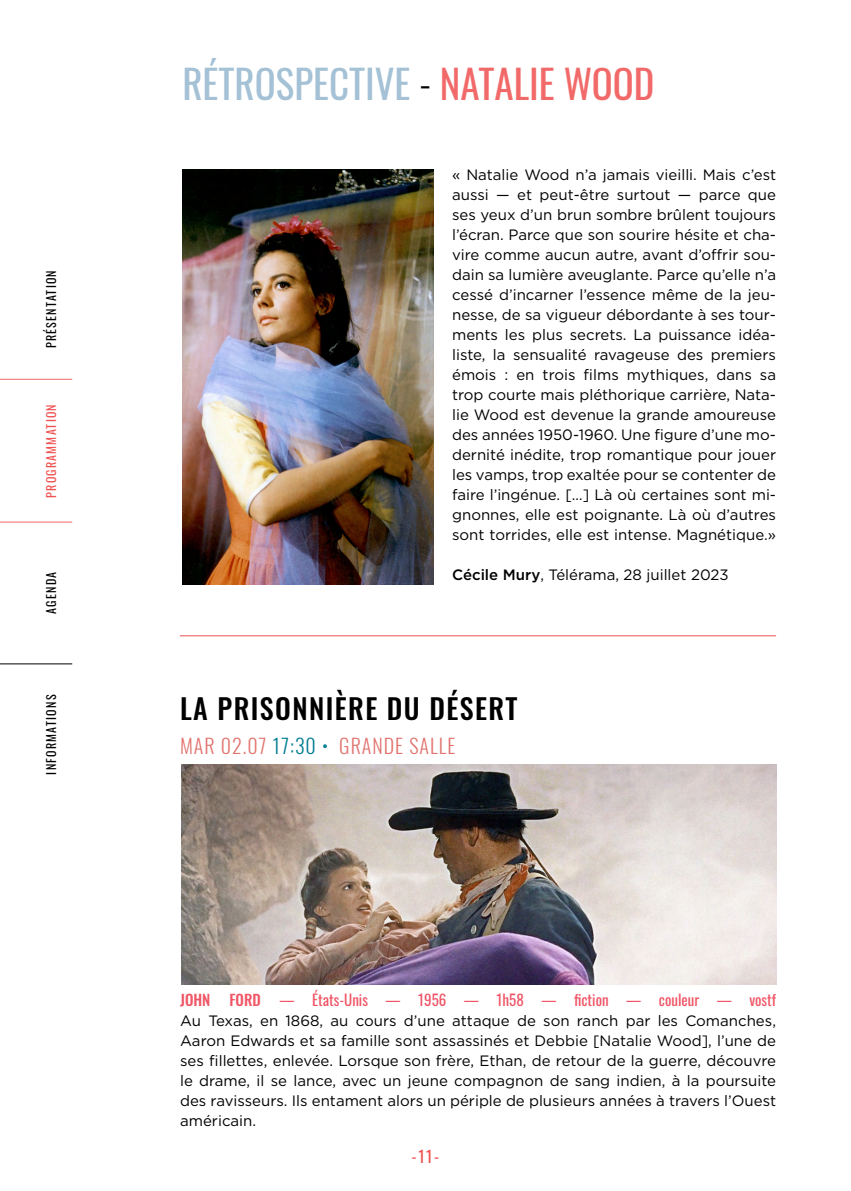
<style>
.page{position:relative;width:851px;height:1191px;background:#fff}
.page>*{position:absolute;margin:0;border:0;box-sizing:border-box;transform-origin:0 0}
.t1{font:39px "Oswald";color:#a4c1d6}
.t2{font:500 28px "Oswald";color:#000}
.t3{font:300 20px "Oswald";letter-spacing:.05em;color:#e2746f}
.t4{font:16px "Oswald";color:#f05152}
.t5{font:15px/20px "Gotham";color:#000;text-align:justify}
.t6{font:15px "Oswald";color:#f05566}
.t7{font:500 15px "Oswald";color:#f05566}
.t8{font:12px "Oswald";letter-spacing:.1em;color:#000}
.t9{font:12px "Oswald";letter-spacing:.1em;color:#f05152}
.s1{font-weight:300;color:#000}
.s2{color:#f26969}
.s3{font-weight:500}
.s4{color:#007c91}
</style>
<div class="page">
<hr style="left:0;top:521px;width:72px;height:1px;background:#f26969">
<hr style="left:0;top:663px;width:72px;height:1px;background:#000">
<hr style="left:0;top:379px;width:72px;height:1px;background:#f26969">
<img style="left:182px;top:764px;width:594px;height:220px">
<hr style="left:180px;top:635px;width:596px;height:1px;background:#f05152">
<img style="left:182px;top:170px;width:251px;height:414px">
<p class="t8" style="left:41px;top:348px;width:80px;rotate:-90deg">présentation</p>
<p class="t9" style="left:41px;top:498px;width:95px;rotate:-90deg">programmation</p>
<p class="t8" style="left:41px;top:614px;width:43px;rotate:-90deg">agenda</p>
<p class="t8" style="left:41px;top:774px;width:81px;rotate:-90deg">informations</p>
<h1 class="t1" style="left:182px;top:50px;width:473px">rétrospective <span class="s1">-</span> <span class="s2">natalie wood</span></h1>
<p class="t5" style="left:452px;top:164px;width:325px">« Natalie Wood n’a jamais vieilli. Mais c’est aussi — et peut-être surtout — parce que ses yeux d’un brun sombre brûlent toujours l’écran. Parce que son sourire hésite et cha&shy;vire comme aucun autre, avant d’offrir sou&shy;dain sa lumière aveuglante. Parce qu’elle n’a cessé d’incarner l’essence même de la jeu&shy;nesse, de sa vigueur débordante à ses tour&shy;ments les plus secrets. La puissance idéa&shy;liste, la sensualité ravageuse des premiers émois : en trois films mythiques, dans sa trop courte mais pléthorique carrière, Nata&shy;lie Wood est devenue la grande amoureuse des années 1950-1960. Une figure d’une mo&shy;dernité inédite, trop romantique pour jouer les vamps, trop exaltée pour se contenter de faire l’ingénue. […] Là où certaines sont mi&shy;gnonnes, elle est poignante. Là où d’autres sont torrides, elle est intense. Magnétique.»</p>
<p class="t5" style="left:452px;top:564px;width:278px"><span class="s3">Cécile Mury</span>, Télérama, 28 juillet 2023</p>
<h2 class="t2" style="left:180px;top:694px;width:69px">LA PRISONNI</h2>
<h2 class="t2" style="left:335px;top:694px;width:110px">ÈREDUDÉSERT</h2>
<h3 class="t3" style="left:180px;top:728px;width:277px">MAR 02.07 <span class="s4">17:30 •</span> GRANDE SALLE</h3>
<p class="t7" style="left:180px;top:992px;width:9px">JOHN</p>
<p class="t7" style="left:229px;top:992px;width:16px">FORD</p>
<p class="t6" style="left:280px;top:986px;width:497px">— États-Unis — 1956 — 1h58 — fiction — couleur — vostf</p>
<p class="t5" style="left:180px;top:1010px;width:597px">Au Texas, en 1868, au cours d’une attaque de son ranch par les Comanches, Aaron Edwards et sa famille sont assassinés et Debbie [Natalie Wood], l’une de ses fillettes, enlevée. Lorsque son frère, Ethan, de retour de la guerre, découvre le drame, il se lance, avec un jeune compagnon de sang indien, à la poursuite des ravisseurs. Ils entament alors un périple de plusieurs années à travers l’Ouest américain.</p>
<p class="t4" style="left:411px;top:1142px;width:29px">-11-</p>
</div>
